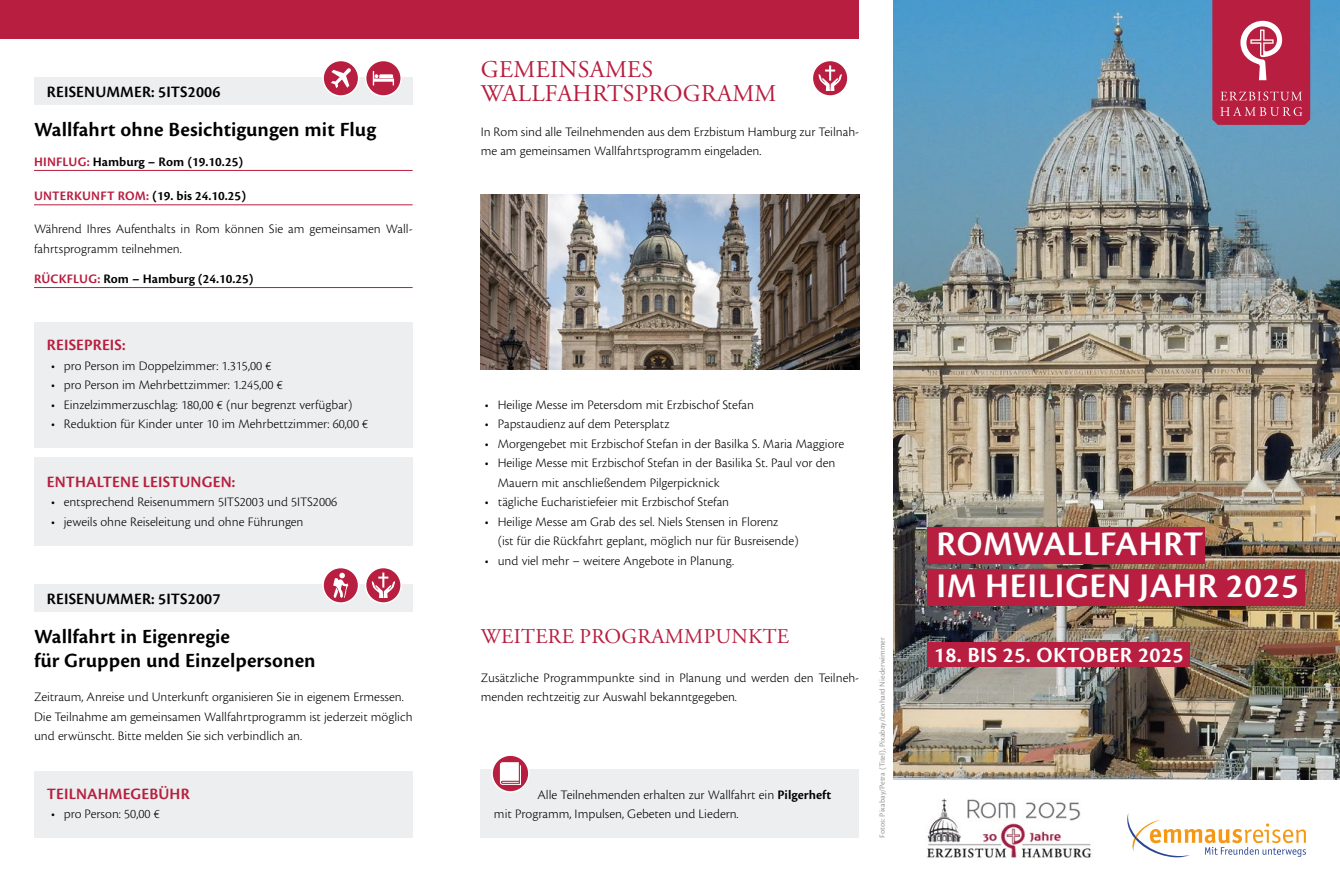
<style>
.page{position:relative;width:1340px;height:893px;background:#fff}
.page>*{position:absolute;margin:0;border:0;box-sizing:border-box;transform-origin:0 0}
.t1{font:600 36px/42px "Cronos Pro";letter-spacing:.02em;color:#fff}
.t2{font:24px/24px "Adobe Garamond Pro";letter-spacing:.015em;color:#b71e3f}
.t3{font:22.5px "Cronos Pro Semibold Capt";letter-spacing:.015em;color:#fff}
.t4{font:21px/24px "Cronos Pro Semibold Capt";letter-spacing:.005em;color:#000}
.t5{font:21px "Adobe Garamond Pro";letter-spacing:.015em;color:#b71e3f}
.t6{font:600 16.5px "Cronos Pro";letter-spacing:.01em;color:#b71e3f}
.t7{font:600 16.5px "Cronos Pro";letter-spacing:.01em;color:#000}
.t8{font:13.5px/19.5px "Cronos Pro Lt Capt";color:#000}
.t9{font:13.5px "Cronos Pro Semibold Capt";color:#000}
.t10{font:8.25px "Cronos Pro Capt";color:#9d9d9c}
.s1{color:#b71e3f}
.s2{font-family:"Cronos Pro Semibold Capt"}
</style>
<div class="page">
<div style="left:0;top:0;width:859px;height:38px;background:#b71e3f"></div>
<div style="left:34px;top:322px;width:378px;height:126px;background:#eceeef"></div>
<div style="left:34px;top:457px;width:378px;height:88px;background:#eceeef"></div>
<div style="left:34px;top:78px;width:378px;height:27px;background:#eceeef"></div>
<div style="left:34px;top:771px;width:378px;height:67px;background:#eceeef"></div>
<div style="left:34px;top:585px;width:378px;height:27px;background:#eceeef"></div>
<div style="left:323px;top:568px;width:35px;height:35px;background:#b71e3f;border-radius:50%"></div>
<svg style="left:333px;top:573px;width:15px;height:25px"></svg>
<div style="left:322px;top:567px;width:37px;height:37px;border:2px solid #fff;border-radius:50%"></div>
<svg style="left:365px;top:568px;width:36px;height:35px"></svg>
<svg style="left:371px;top:573px;width:24px;height:25px"></svg>
<div style="left:365px;top:567px;width:37px;height:37px;border:2px solid #fff;border-radius:50%"></div>
<hr style="left:34px;top:170px;width:378px;height:1px;background:#b71e3f">
<hr style="left:34px;top:204px;width:378px;height:1px;background:#b71e3f">
<hr style="left:34px;top:287px;width:378px;height:1px;background:#b71e3f">
<div style="left:480px;top:769px;width:379px;height:69px;background:#eceeef"></div>
<img style="left:893px;top:0;width:446px;height:779px">
<svg style="left:812px;top:61px;width:36px;height:35px"></svg>
<svg style="left:818px;top:66px;width:24px;height:25px"></svg>
<div style="left:811px;top:60px;width:37px;height:37px;border:2px solid #fff;border-radius:50%"></div>
<svg style="left:492px;top:755px;width:37px;height:37px"></svg>
<svg style="left:500px;top:762px;width:21px;height:23px"></svg>
<div style="left:491px;top:754px;width:38px;height:39px;border:2px solid #fff;border-radius:50%"></div>
<div style="left:365px;top:61px;width:36px;height:35px;background:#b71e3f;border-radius:50%"></div>
<svg style="left:373px;top:71px;width:21px;height:14px"></svg>
<div style="left:365px;top:60px;width:37px;height:37px;border:2px solid #fff;border-radius:50%"></div>
<div style="left:323px;top:61px;width:35px;height:35px;background:#b71e3f;border-radius:50%"></div>
<svg style="left:331px;top:68px;width:20px;height:20px"></svg>
<div style="left:322px;top:60px;width:37px;height:37px;border:2px solid #fff;border-radius:50%"></div>
<img style="left:480px;top:194px;width:379px;height:176px">
<svg style="left:1127px;top:813px;width:178px;height:44px"></svg>
<img style="left:927px;top:798px;width:165px;height:60px">
<svg style="left:1212px;top:0;width:98px;height:125px;background:#bd3452"></svg>
<div style="left:927px;top:527px;width:278px;height:36px;background:#b71e3f"></div>
<div style="left:927px;top:569px;width:377px;height:36px;background:#b71e3f"></div>
<div style="left:927px;top:643px;width:262px;height:24px;background:#b71e3f"></div>
<p class="t7" style="left:47px;top:82px;width:175px">REISENUMMER: 5ITS2006</p>
<h3 class="t4" style="left:34px;top:118px;width:343px">Wallfahrt ohne Besichtigungen mit Flug</h3>
<p class="t9" style="left:34px;top:154px;width:211px"><span class="s1">HINFLUG:</span> Hamburg – Rom (19.10.25)</p>
<p class="t9" style="left:34px;top:188px;width:214px"><span class="s1">UNTERKUNFT ROM:</span> (19. bis 24.10.25)</p>
<p class="t8" style="left:34px;top:219px;width:380px">Während Ihres Aufenthalts in Rom können Sie am gemeinsamen Wall&shy;fahrtsprogramm teilnehmen.</p>
<p class="t9" style="left:34px;top:271px;width:221px"><span class="s1">RÜCKFLUG:</span> Rom – Hamburg (24.10.25)</p>
<p class="t6" style="left:47px;top:336px;width:80px">REISEPREIS:</p>
<p class="t8" style="left:51px;top:356px;width:222px">• pro Person im Doppelzimmer: 1.315,00 €</p>
<p class="t8" style="left:51px;top:375px;width:233px">• pro Person im Mehrbettzimmer: 1.245,00 €</p>
<p class="t8" style="left:51px;top:395px;width:303px">• Einzelzimmerzuschlag: 180,00 € (nur begrenzt verfügbar)</p>
<p class="t8" style="left:51px;top:414px;width:319px">• Reduktion für Kinder unter 10 im Mehrbettzimmer: 60,00 €</p>
<p class="t6" style="left:47px;top:472px;width:190px">ENTHALTENE LEISTUNGEN:</p>
<p class="t8" style="left:51px;top:492px;width:288px">• entsprechend Reisenummern 5ITS2003 und 5ITS2006</p>
<p class="t8" style="left:51px;top:512px;width:254px">• jeweils ohne Reiseleitung und ohne Führungen</p>
<p class="t7" style="left:47px;top:589px;width:175px">REISENUMMER: 5ITS2007</p>
<h3 class="t4" style="left:34px;top:625px;width:283px">Wallfahrt in Eigenregie<br>für Gruppen und Einzelpersonen</h3>
<p class="t8" style="left:34px;top:687px;width:380px">Zeitraum, Anreise und Unterkunft organisieren Sie in eigenem Ermessen.<br>Die Teilnahme am gemeinsamen Wallfahrtprogramm ist jederzeit möglich und erwünscht. Bitte melden Sie sich verbindlich an.</p>
<p class="t6" style="left:47px;top:784px;width:144px">TEILNAHMEGEBÜHR</p>
<p class="t8" style="left:51px;top:804px;width:110px">• pro Person: 50,00 €</p>
<h2 class="t2" style="left:481px;top:59px;width:297px">GEMEINSAMES<br>WALLFAHRTSPROGRAMM</h2>
<p class="t8" style="left:480px;top:122px;width:380px">In Rom sind alle Teilnehmenden aus dem Erzbistum Hamburg zur Teilnah&shy;me am gemeinsamen Wallfahrtsprogramm eingeladen.</p>
<p class="t8" style="left:485px;top:395px;width:271px">• Heilige Messe im Petersdom mit Erzbischof Stefan</p>
<p class="t8" style="left:485px;top:414px;width:186px">• Papstaudienz auf dem Petersplatz</p>
<p class="t8" style="left:485px;top:434px;width:361px">• Morgengebet mit Erzbischof Stefan in der Basilka S. Maria Maggiore</p>
<p class="t8" style="left:497px;top:453px;width:339px;text-indent:-13px">• Heilige Messe mit Erzbischof Stefan in der Basilika St. Paul vor den<br>Mauern mit anschließendem Pilgerpicknick</p>
<p class="t8" style="left:485px;top:492px;width:246px">• tägliche Eucharistiefeier mit Erzbischof Stefan</p>
<p class="t8" style="left:497px;top:512px;width:302px;text-indent:-13px">• Heilige Messe am Grab des sel. Niels Stensen in Florenz<br>(ist für die Rückfahrt geplant, möglich nur für Busreisende)</p>
<p class="t8" style="left:485px;top:551px;width:251px">• und viel mehr – weitere Angebote in Planung.</p>
<h3 class="t5" style="left:481px;top:624px;width:310px">WEITERE PROGRAMMPUNKTE</h3>
<p class="t8" style="left:480px;top:668px;width:380px">Zusätzliche Programmpunkte sind in Planung und werden den Teilneh&shy;menden rechtzeitig zur Auswahl bekanntgegeben.</p>
<p class="t8" style="left:494px;top:785px;width:339px;text-indent:43px">Alle Teilnehmenden erhalten zur Wallfahrt ein <span class="s2">Pilgerheft </span>mit Programm, Impulsen, Gebeten und Liedern.</p>
<p class="t10" style="left:877px;top:838px;width:202px;rotate:-90deg">Fotos: Pixabay/Petra (Titel), Pixabay/Leonhard Niederwimmer</p>
<h1 class="t1" style="left:936px;top:523px;width:364px">ROMWALLFAHRT<br>IM HEILIGEN JAHR 2025</h1>
<h3 class="t3" style="left:933px;top:642px;width:251px">18. BIS 25. OKTOBER 2025</h3>
</div>
